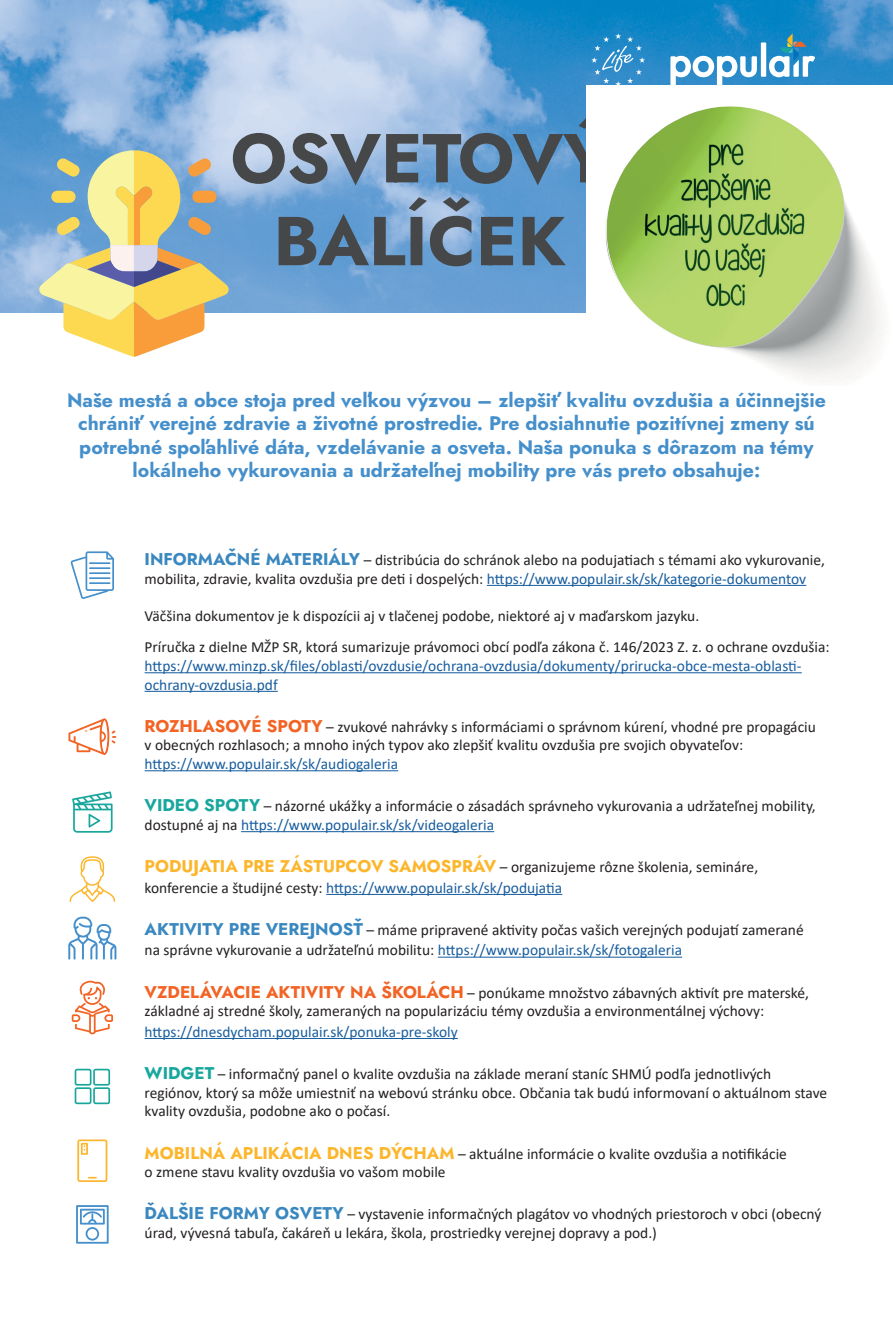
<style>
.page{position:relative;width:893px;height:1319px;background:#fff}
.page>*{position:absolute;margin:0;border:0;box-sizing:border-box;transform-origin:0 0}
.Nadpis{font:69px "Jost";color:#464748}
.t1{font:19.5px/23.4px "Jost";color:#458fcb;text-align:center}
.t2{font:15.45px/18.6px "Calibri";color:#231f20}
.t3{font:15.45px/18.6px "Calibri";color:#175d9e}
.s1{font-family:"Jost";font-size:16.95px;color:#3a88bf}
.s2{color:#175d9e}
.s3{color:#231f20}
.s4{font-family:"Jost";font-size:16.95px;color:#f26324}
.s5{font-family:"Jost";font-size:16.95px;color:#19a79d}
.s6{font-family:"Jost";font-size:16.95px;color:#fcb62c}
</style>
<div class="page">
<img style="left:0;top:0;width:893px;height:313px">
<hr style="left:487px;top:584px;width:319px;height:2px;background:#175d9e">
<hr style="left:145px;top:672px;width:657px;height:1px;background:#175d9e">
<hr style="left:145px;top:690px;width:133px;height:1px;background:#175d9e">
<hr style="left:145px;top:770px;width:253px;height:1px;background:#175d9e">
<hr style="left:241px;top:831px;width:253px;height:1px;background:#175d9e">
<hr style="left:326px;top:893px;width:236px;height:1px;background:#175d9e">
<hr style="left:438px;top:956px;width:244px;height:1px;background:#175d9e">
<hr style="left:145px;top:1037px;width:313px;height:1px;background:#175d9e">
<svg style="left:68px;top:916px;width:48px;height:43px"></svg>
<svg style="left:68px;top:718px;width:48px;height:36px"></svg>
<svg style="left:76px;top:1205px;width:33px;height:38px"></svg>
<svg style="left:670px;top:56px;width:87px;height:29px"></svg>
<div style="left:761px;top:42px;width:5px;height:35px;background:#fff"></div>
<svg style="left:591px;top:33px;width:54px;height:52px;background:#3e95cd"></svg>
<svg style="left:769px;top:33px;width:46px;height:44px"></svg>
<svg style="left:70px;top:856px;width:45px;height:45px"></svg>
<svg style="left:72px;top:791px;width:41px;height:41px"></svg>
<svg style="left:77px;top:1139px;width:30px;height:42px"></svg>
<svg style="left:75px;top:1068px;width:35px;height:35px"></svg>
<svg style="left:72px;top:980px;width:41px;height:54px"></svg>
<svg style="left:71px;top:551px;width:43px;height:48px"></svg>
<hr style="left:89px;top:562px;width:21px;height:2px;background:#458fcb">
<hr style="left:89px;top:567px;width:21px;height:2px;background:#458fcb">
<hr style="left:89px;top:572px;width:21px;height:2px;background:#458fcb">
<hr style="left:89px;top:577px;width:21px;height:2px;background:#458fcb">
<hr style="left:89px;top:582px;width:21px;height:2px;background:#458fcb">
<svg style="left:38px;top:150px;width:192px;height:207px;background:#c9c79f"></svg>
<img style="left:586px;top:85px;width:307px;height:258px">
<img style="left:578px;top:86px;width:298px;height:293px">
<p class="Nadpis" style="left:230px;top:111px;width:380px">OSVETOVÝ</p>
<p class="Nadpis" style="left:273px;top:194px;width:294px">BALÍČEK</p>
<h2 class="t1" style="left:67px;top:388px;width:760px">Naše mestá a obce stoja pred veľkou výzvou – zlepšiť kvalitu ovzdušia a účinnejšie chrániť verejné zdravie a životné prostredie. Pre dosiahnutie pozitívnej zmeny sú potrebné spoľahlivé dáta, vzdelávanie a osveta. Naša ponuka s dôrazom na témy lokálneho vykurovania a udržateľnej mobility pre vás preto obsahuje:</h2>
<h3 class="t2" style="left:145px;top:550px;width:682px"><span class="s1">INFORMAČNÉ MATERIÁLY</span> – distribúcia do schránok alebo na podujatiach s témami ako vykurovanie, mobilita, zdravie, kvalita ovzdušia pre deti i dospelých: <span class="s2">https://www.populair.sk/sk/kategorie-dokumentov</span></h3>
<p class="t2" style="left:145px;top:606px;width:556px">Väčšina dokumentov je k dispozícii aj v tlačenej podobe, niektoré aj v maďarskom jazyku.</p>
<p class="t3" style="left:145px;top:637px;width:687px"><span class="s3">Príručka z dielne MŽP SR, ktorá sumarizuje právomoci obcí podľa zákona č. 146/2023 Z. z. o ochrane ovzdušia: </span>https://www.minzp.sk/files/oblasti/ovzdusie/ochrana-ovzdusia/dokumenty/prirucka-obce-mesta-oblasti&shy;ochrany-ovzdusia.pdf</p>
<p class="t2" style="left:145px;top:717px;width:673px"><span class="s4">ROZHLASOVÉ SPOTY</span> – zvukové nahrávky s informáciami o správnom kúrení, vhodné pre propagáciu v obecných rozhlasoch; a mnoho iných typov ako zlepšiť kvalitu ovzdušia pre svojich obyvateľov: <span class="s2">https://www.populair.sk/sk/audiogaleria</span></p>
<p class="t2" style="left:145px;top:796px;width:673px"><span class="s5">VIDEO SPOTY</span> – názorné ukážky a informácie o zásadách správneho vykurovania a udržateľnej mobility, dostupné aj na <span class="s2">https://www.populair.sk/sk/videogaleria</span></p>
<p class="t2" style="left:145px;top:856px;width:615px;line-height:20.4px"><span class="s6">PODUJATIA PRE ZÁSTUPCOV SAMOSPRÁV</span> – organizujeme rôzne školenia, semináre, konferencie a študijné cesty: <span class="s2">https://www.populair.sk/sk/podujatia</span></p>
<p class="t2" style="left:145px;top:919px;width:661px;line-height:20.4px"><span class="s1">AKTIVITY PRE VEREJNOSŤ</span> – máme pripravené aktivity počas vašich verejných podujatí zamerané na správne vykurovanie a udržateľnú mobilitu: <span class="s2">https://www.populair.sk/sk/fotogaleria</span></p>
<p class="t2" style="left:145px;top:982px;width:666px"><span class="s4">VZDELÁVACIE AKTIVITY NA ŠKOLÁCH</span> – ponúkame množstvo zábavných aktivít pre materské, základné aj stredné školy, zameraných na popularizáciu témy ovzdušia a environmentálnej výchovy:</p>
<p class="t3" style="left:145px;top:1021px;width:315px">https://dnesdycham.populair.sk/ponuka-pre-skoly</p>
<p class="t2" style="left:145px;top:1064px;width:684px"><span class="s5">WIDGET</span> – informačný panel o kvalite ovzdušia na základe meraní staníc SHMÚ podľa jednotlivých regiónov, ktorý sa môže umiestniť na webovú stránku obce. Občania tak budú informovaní o aktuálnom stave kvality ovzdušia, podobne ako o počasí.</p>
<p class="t2" style="left:145px;top:1143px;width:644px"><span class="s6">MOBILNÁ APLIKÁCIA DNES DÝCHAM</span> – aktuálne informácie o kvalite ovzdušia a notifikácie o zmene stavu kvality ovzdušia vo vašom mobile</p>
<p class="t2" style="left:145px;top:1204px;width:678px"><span class="s1">ĎALŠIE FORMY OSVETY</span> – vystavenie informačných plagátov vo vhodných priestoroch v obci (obecný úrad, vývesná tabuľa, čakáreň u lekára, škola, prostriedky verejnej dopravy a pod.)</p>
</div>
